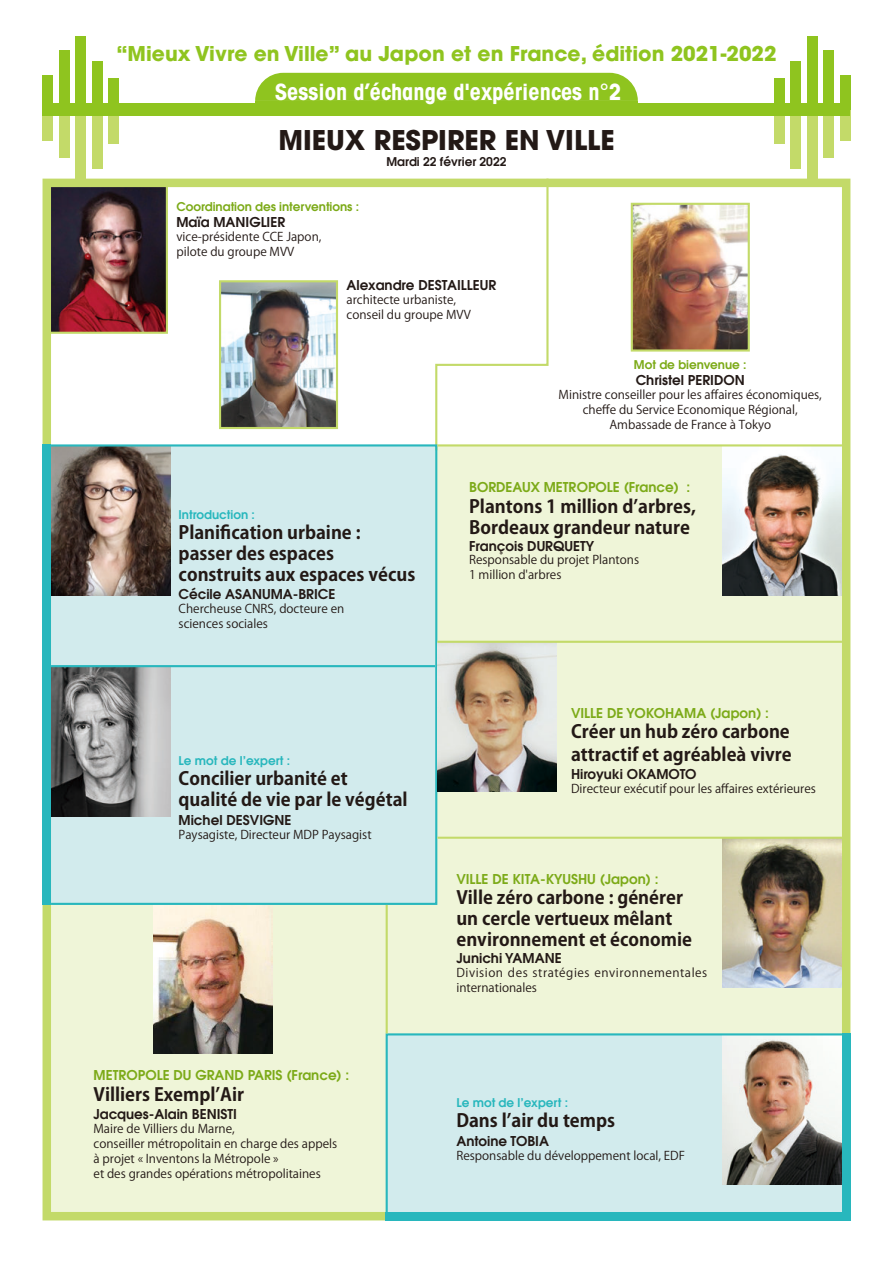
<style>
.page{position:relative;width:893px;height:1263px;background:#fff}
.page>*{position:absolute;margin:0;border:0;box-sizing:border-box;transform-origin:0 0}
.t1{font:700 27px "Avant Garde";color:#231916}
.t2{font:700 condensed 22.5px "Avant Garde";color:#fff}
.t3{font:700 20.25px "Avant Garde";color:#8fc41f}
.t4{font:700 18px/21px "Koz Go Pr 6 N";color:#231916}
.t5{font:600 13.5px "Avant Garde";color:#231916}
.t6{font:600 13.5px "Avant Garde";color:#7caa18}
.t7{font:12px/14.9px "Koz Go Pr 6 N";color:#231916}
.t8{font:12px/14.9px "Koz Go Pr 6 N";letter-spacing:.045em;color:#231916}
.t9{font:600 12px "Avant Garde";color:#28b7bd}
.t10{font:600 12px "Avant Garde";letter-spacing:-.005em;color:#7caa18}
.t11{font:600 12px "Avant Garde";color:#231916}
</style>
<div class="page">
<div style="left:425px;top:643px;width:417px;height:194px;background:#eff5d8"></div>
<div style="left:47px;top:445px;width:388px;height:222px;background:#d2ebed"></div>
<div style="left:51px;top:905px;width:398px;height:307px;background:#eff5d8"></div>
<div style="left:364px;top:839px;width:478px;height:229px;background:#eff5d8"></div>
<div style="left:49px;top:667px;width:386px;height:236px;background:#d2ebed"></div>
<div style="left:43px;top:179px;width:807px;height:1041px;border:9px solid #c3da69"></div>
<img style="left:48px;top:184px;width:121px;height:151px">
<img style="left:219px;top:280px;width:119px;height:150px">
<img style="left:153px;top:905px;width:119px;height:149px">
<img style="left:722px;top:839px;width:119px;height:149px">
<img style="left:53px;top:667px;width:117px;height:149px">
<img style="left:53px;top:447px;width:117px;height:148px">
<div style="left:435px;top:446px;width:407px;height:197px;background:#eff5d8"></div>
<div style="left:807px;top:109px;width:10px;height:74px;background:#c3da69"></div>
<div style="left:823px;top:109px;width:11px;height:49px;background:#c3da69"></div>
<div style="left:840px;top:109px;width:10px;height:32px;background:#c3da69"></div>
<div style="left:790px;top:109px;width:11px;height:60px;background:#c3da69"></div>
<div style="left:774px;top:109px;width:10px;height:35px;background:#c3da69"></div>
<div style="left:76px;top:109px;width:10px;height:74px;background:#c3da69"></div>
<div style="left:59px;top:109px;width:11px;height:49px;background:#c3da69"></div>
<div style="left:43px;top:109px;width:10px;height:32px;background:#c3da69"></div>
<div style="left:92px;top:109px;width:11px;height:60px;background:#c3da69"></div>
<div style="left:109px;top:109px;width:10px;height:35px;background:#c3da69"></div>
<div style="left:807px;top:36px;width:10px;height:73px;background:#8fc41f"></div>
<div style="left:790px;top:61px;width:11px;height:48px;background:#8fc41f"></div>
<div style="left:774px;top:78px;width:10px;height:31px;background:#8fc41f"></div>
<div style="left:823px;top:50px;width:11px;height:59px;background:#8fc41f"></div>
<div style="left:840px;top:75px;width:10px;height:34px;background:#8fc41f"></div>
<div style="left:43px;top:103px;width:807px;height:13px;background:#8fc41f"></div>
<svg style="left:255px;top:73px;width:383px;height:28px;background:#92c526"></svg>
<div style="left:255px;top:101px;width:383px;height:15px;background:#8fc41f"></div>
<div style="left:76px;top:36px;width:10px;height:73px;background:#8fc41f"></div>
<div style="left:92px;top:61px;width:11px;height:48px;background:#8fc41f"></div>
<div style="left:109px;top:78px;width:10px;height:31px;background:#8fc41f"></div>
<div style="left:59px;top:50px;width:11px;height:59px;background:#8fc41f"></div>
<div style="left:43px;top:75px;width:10px;height:34px;background:#8fc41f"></div>
<img style="left:630px;top:202px;width:120px;height:150px">
<svg style="left:434px;top:178px;width:116px;height:274px"></svg>
<img style="left:723px;top:446px;width:119px;height:149px">
<div style="left:43px;top:444px;width:8px;height:223px;background:#28b7bd"></div>
<div style="left:842px;top:1033px;width:8px;height:187px;background:#28b7bd"></div>
<div style="left:385px;top:1212px;width:465px;height:8px;background:#28b7bd"></div>
<div style="left:43px;top:667px;width:8px;height:238px;background:#28b7bd"></div>
<div style="left:50px;top:444px;width:387px;height:461px;border:2px solid #28b7bd"></div>
<img style="left:437px;top:643px;width:119px;height:149px">
<hr style="left:437px;top:444px;width:405px;height:2px;background:#c3da69">
<hr style="left:437px;top:837px;width:405px;height:2px;background:#c3da69">
<svg style="left:385px;top:1032px;width:459px;height:180px;background:#c7dad9"></svg>
<hr style="left:437px;top:641px;width:405px;height:2px;background:#c3da69">
<hr style="left:51px;top:665px;width:384px;height:2px;background:#28b7bd">
<hr style="left:386px;top:905px;width:2px;height:128px;background:#c3da69">
<h3 class="t3" style="left:116px;top:40px;width:662px">“Mieux Vivre en Ville” au Japon et en France, édition 2021-2022</h3>
<h2 class="t2" style="left:275px;top:78px;width:348px">Session d’échange d'expériences n°2</h2>
<h1 class="t1" style="left:278px;top:122px;width:338px">MIEUX RESPIRER EN VILLE</h1>
<p class="t11" style="left:386px;top:154px;width:121px">Mardi 22 février 2022</p>
<p class="t10" style="left:176px;top:198px;width:184px">Coordination des interventions :</p>
<p class="t5" style="left:176px;top:213px;width:110px">Maïa MANIGLIER</p>
<p class="t7" style="left:176px;top:229px;width:147px">vice-présidente CCE Japon, pilote du groupe MVV</p>
<p class="t5" style="left:347px;top:276px;width:151px">Alexandre DESTAILLEUR</p>
<p class="t7" style="left:347px;top:292px;width:126px">architecte urbaniste, conseil du groupe MVV</p>
<p class="t10" style="left:634px;top:356px;width:114px">Mot de bienvenue :</p>
<p class="t5" style="left:636px;top:371px;width:111px">Christel PERIDON</p>
<p class="t7" style="left:559px;top:387px;width:265px;text-align:center">Ministre conseiller pour les affaires économiques, cheffe du Service Economique Régional,<br>Ambassade de France à Tokyo</p>
<p class="t9" style="left:179px;top:506px;width:78px">Introduction :</p>
<h3 class="t4" style="left:179px;top:522px;width:238px">Planification urbaine : passer des espaces construits aux espaces vécus</h3>
<p class="t5" style="left:179px;top:585px;width:158px">Cécile ASANUMA-BRICE</p>
<p class="t7" style="left:179px;top:601px;width:167px">Chercheuse CNRS, docteure en sciences sociales</p>
<p class="t9" style="left:179px;top:753px;width:113px">Le mot de l’expert :</p>
<h3 class="t4" style="left:179px;top:769px;width:230px">Concilier urbanité et qualité de vie par le végétal</h3>
<p class="t5" style="left:179px;top:811px;width:114px">Michel DESVIGNE</p>
<p class="t7" style="left:179px;top:827px;width:195px">Paysagiste, Directeur MDP Paysagist</p>
<p class="t6" style="left:94px;top:1066px;width:257px">METROPOLE DU GRAND PARIS (France) :</p>
<h3 class="t4" style="left:94px;top:1084px;width:152px">Villiers Exempl’Air</h3>
<p class="t5" style="left:94px;top:1105px;width:145px">Jacques-Alain BENISTI</p>
<p class="t7" style="left:94px;top:1121px;width:245px">Maire de Villiers du Marne,<br>conseiller métropolitain en charge des appels à projet « Inventons la Métropole »<br>et des grandes opérations métropolitaines</p>
<p class="t6" style="left:469px;top:478px;width:223px">BORDEAUX METROPOLE (France) :</p>
<h3 class="t4" style="left:469px;top:496px;width:228px">Plantons 1 million d’arbres,<br>Bordeaux grandeur nature</h3>
<p class="t5" style="left:469px;top:537px;width:127px">François DURQUETY</p>
<p class="t7" style="left:469px;top:553px;width:171px">Responsable du projet Plantons<br>1 million d'arbres</p>
<p class="t6" style="left:571px;top:704px;width:199px">VILLE DE YOKOHAMA (Japon) :</p>
<h3 class="t4" style="left:571px;top:721px;width:222px;line-height:22.5px">Créer un hub zéro carbone attractif et agréableà vivre</h3>
<p class="t5" style="left:571px;top:765px;width:127px">Hiroyuki OKAMOTO</p>
<p class="t7" style="left:571px;top:781px;width:246px">Directeur exécutif pour les affaires extérieures</p>
<p class="t6" style="left:456px;top:870px;width:204px">VILLE DE KITA-KYUSHU (Japon) :</p>
<h3 class="t4" style="left:456px;top:888px;width:237px">Ville zéro carbone : générer un cercle vertueux mêlant environnement et économie</h3>
<p class="t5" style="left:456px;top:949px;width:107px">Junichi YAMANE</p>
<p class="t8" style="left:456px;top:965px;width:252px">Division des stratégies environnementales internationales</p>
<p class="t9" style="left:456px;top:1095px;width:113px">Le mot de l’expert :</p>
<h3 class="t4" style="left:456px;top:1111px;width:160px">Dans l’air du temps</h3>
<p class="t5" style="left:456px;top:1132px;width:94px">Antoine TOBIA</p>
<p class="t7" style="left:456px;top:1148px;width:230px">Responsable du développement local, EDF</p>
</div>
